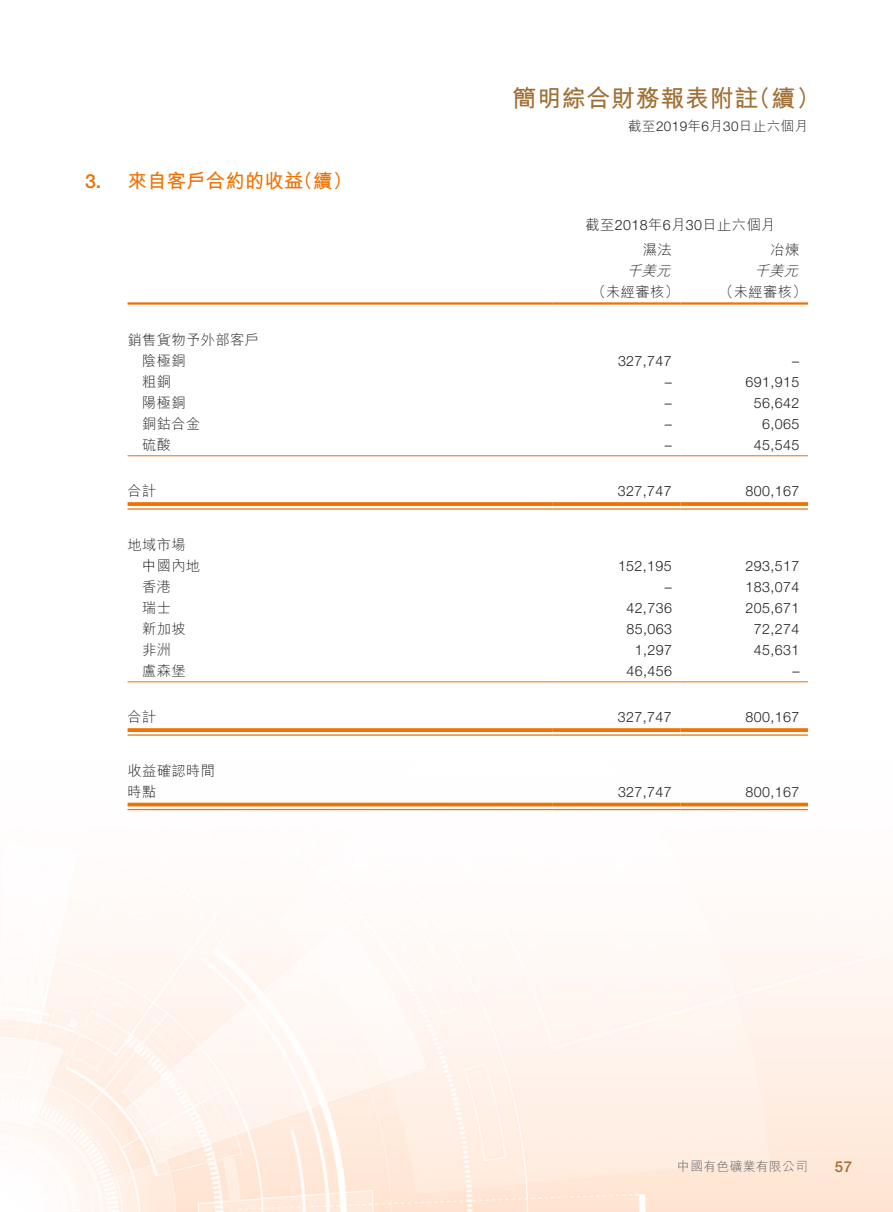
<style>
.page{position:relative;width:893px;height:1212px;background:#fff}
.page>*{position:absolute;margin:0;border:0;box-sizing:border-box;transform-origin:0 0}
.t1{font:700 24px "M Hei HK";letter-spacing:.03em;color:#9f6f35}
.t2{font:700 19.5px "M Hei HK";letter-spacing:.005em;color:#ef7100}
.t3{font:500 15px "Helvetica Neue LT Std";color:#9f6f35}
.t4{font:300 14.25px "Helvetica Neue LT Std";letter-spacing:.03em;color:#231f20}
.t5{font:300 14.25px/21px "M Hei HK";letter-spacing:.03em;color:#231f20}
.t6{font:italic 300 14.25px "M Hei HK";color:#231f20}
.t7{font:300 13.5px "M Hei HK";letter-spacing:.03em;color:#231f20}
.t8{font:300 12.75px "M Hei HK";letter-spacing:.03em;color:#636366}
.s1{font-family:"Helvetica Neue LT Std";font-weight:500}
.s2{font-family:"Helvetica Neue LT Std"}
</style>
<div class="page">
<img style="left:0;top:302px;width:893px;height:910px">
<hr style="left:128px;top:302px;width:425px;height:3px;background:#ef7100">
<hr style="left:553px;top:302px;width:127px;height:3px;background:#ef7100">
<hr style="left:680px;top:302px;width:128px;height:3px;background:#ef7100">
<hr style="left:128px;top:455px;width:425px;height:1px;background:#ef7100">
<hr style="left:553px;top:455px;width:127px;height:1px;background:#ef7100">
<hr style="left:680px;top:455px;width:128px;height:1px;background:#ef7100">
<svg style="left:128px;top:502px;width:425px;height:4px;background:#ef790f"></svg>
<hr style="left:128px;top:508px;width:425px;height:2px;background:#ef7100">
<svg style="left:553px;top:502px;width:127px;height:4px"></svg>
<hr style="left:553px;top:508px;width:127px;height:2px;background:#ef7100">
<svg style="left:680px;top:502px;width:128px;height:4px"></svg>
<hr style="left:680px;top:508px;width:128px;height:2px;background:#ef7100">
<hr style="left:128px;top:681px;width:425px;height:1px;background:#ef7100">
<hr style="left:553px;top:681px;width:127px;height:1px;background:#ef7100">
<hr style="left:680px;top:681px;width:128px;height:1px;background:#ef7100">
<svg style="left:128px;top:728px;width:425px;height:4px;background:#ef790f"></svg>
<hr style="left:128px;top:734px;width:425px;height:2px;background:#ef7100">
<svg style="left:553px;top:728px;width:127px;height:4px"></svg>
<hr style="left:553px;top:734px;width:127px;height:2px;background:#ef7100">
<svg style="left:680px;top:728px;width:128px;height:4px"></svg>
<hr style="left:680px;top:734px;width:128px;height:2px;background:#ef7100">
<hr style="left:128px;top:803px;width:425px;height:3px;background:#ef7100">
<hr style="left:128px;top:809px;width:425px;height:1px;background:#ef7100">
<hr style="left:553px;top:803px;width:127px;height:3px;background:#ef7100">
<hr style="left:553px;top:809px;width:127px;height:1px;background:#ef7100">
<hr style="left:680px;top:803px;width:128px;height:3px;background:#ef7100">
<hr style="left:680px;top:809px;width:128px;height:1px;background:#ef7100">
<h1 class="t1" style="left:512px;top:80px;width:309px">簡明綜合財務報表附註（續）</h1>
<h2 class="t2" style="left:85px;top:166px;width:269px"><span class="s1">3.</span> 來自客戶合約的收益（續）</h2>
<p class="t5" style="left:142px;top:329px;width:118px;text-indent:-14px">銷售貨物予外部客戶陰極銅</p>
<p class="t7" style="left:628px;top:119px;width:181px">截至<span class="s2">2019</span>年<span class="s2">6</span>月<span class="s2">30</span>日止六個月</p>
<p class="t5" style="left:643px;top:211px;width:134px;line-height:25.2px;text-indent:-57px">截至<span class="s2">2018</span>年<span class="s2">6</span>月<span class="s2">30</span>日止六個月濕法</p>
<p class="t5" style="left:770px;top:239px;width:30px">冶煉</p>
<p class="t6" style="left:627px;top:263px;width:49px">千美元</p>
<p class="t6" style="left:754px;top:263px;width:49px">千美元</p>
<p class="t5" style="left:592px;top:281px;width:89px">（未經審核）</p>
<p class="t5" style="left:719px;top:281px;width:89px">（未經審核）</p>
<p class="t4" style="left:618px;top:352px;width:55px">327,747</p>
<p class="t4" style="left:792px;top:352px;width:9px">–</p>
<p class="t5" style="left:142px;top:371px;width:30px">粗銅</p>
<p class="t4" style="left:665px;top:373px;width:9px">–</p>
<p class="t4" style="left:746px;top:373px;width:55px">691,915</p>
<p class="t5" style="left:142px;top:392px;width:45px">陽極銅</p>
<p class="t4" style="left:665px;top:394px;width:9px">–</p>
<p class="t4" style="left:754px;top:394px;width:47px">56,642</p>
<p class="t5" style="left:142px;top:413px;width:60px">銅鈷合金</p>
<p class="t4" style="left:665px;top:415px;width:9px">–</p>
<p class="t4" style="left:762px;top:415px;width:39px">6,065</p>
<p class="t5" style="left:142px;top:434px;width:30px">硫酸</p>
<p class="t4" style="left:665px;top:436px;width:9px">–</p>
<p class="t4" style="left:754px;top:436px;width:47px">45,545</p>
<p class="t5" style="left:128px;top:480px;width:30px">合計</p>
<p class="t4" style="left:618px;top:482px;width:55px">327,747</p>
<p class="t4" style="left:745px;top:482px;width:55px">800,167</p>
<p class="t5" style="left:142px;top:534px;width:60px;text-indent:-14px">地域市場中國內地</p>
<p class="t4" style="left:618px;top:557px;width:55px">152,195</p>
<p class="t4" style="left:746px;top:557px;width:55px">293,517</p>
<p class="t5" style="left:142px;top:576px;width:30px">香港</p>
<p class="t4" style="left:665px;top:578px;width:9px">–</p>
<p class="t4" style="left:746px;top:578px;width:55px">183,074</p>
<p class="t5" style="left:142px;top:597px;width:30px">瑞士</p>
<p class="t4" style="left:626px;top:599px;width:47px">42,736</p>
<p class="t4" style="left:746px;top:599px;width:55px">205,671</p>
<p class="t5" style="left:142px;top:618px;width:45px">新加坡</p>
<p class="t4" style="left:626px;top:620px;width:47px">85,063</p>
<p class="t4" style="left:754px;top:620px;width:47px">72,274</p>
<p class="t5" style="left:142px;top:639px;width:30px">非洲</p>
<p class="t4" style="left:635px;top:641px;width:39px">1,297</p>
<p class="t4" style="left:754px;top:641px;width:47px">45,631</p>
<p class="t5" style="left:142px;top:660px;width:45px">盧森堡</p>
<p class="t4" style="left:626px;top:662px;width:47px">46,456</p>
<p class="t4" style="left:792px;top:662px;width:9px">–</p>
<p class="t5" style="left:128px;top:706px;width:30px">合計</p>
<p class="t4" style="left:618px;top:708px;width:55px">327,747</p>
<p class="t4" style="left:745px;top:708px;width:55px">800,167</p>
<p class="t5" style="left:128px;top:760px;width:89px">收益確認時間時點</p>
<p class="t4" style="left:618px;top:783px;width:55px">327,747</p>
<p class="t4" style="left:746px;top:783px;width:55px">800,167</p>
<p class="t8" style="left:677px;top:1160px;width:132px">中國有色礦業有限公司</p>
<p class="t3" style="left:835px;top:1158px;width:19px">57</p>
</div>
